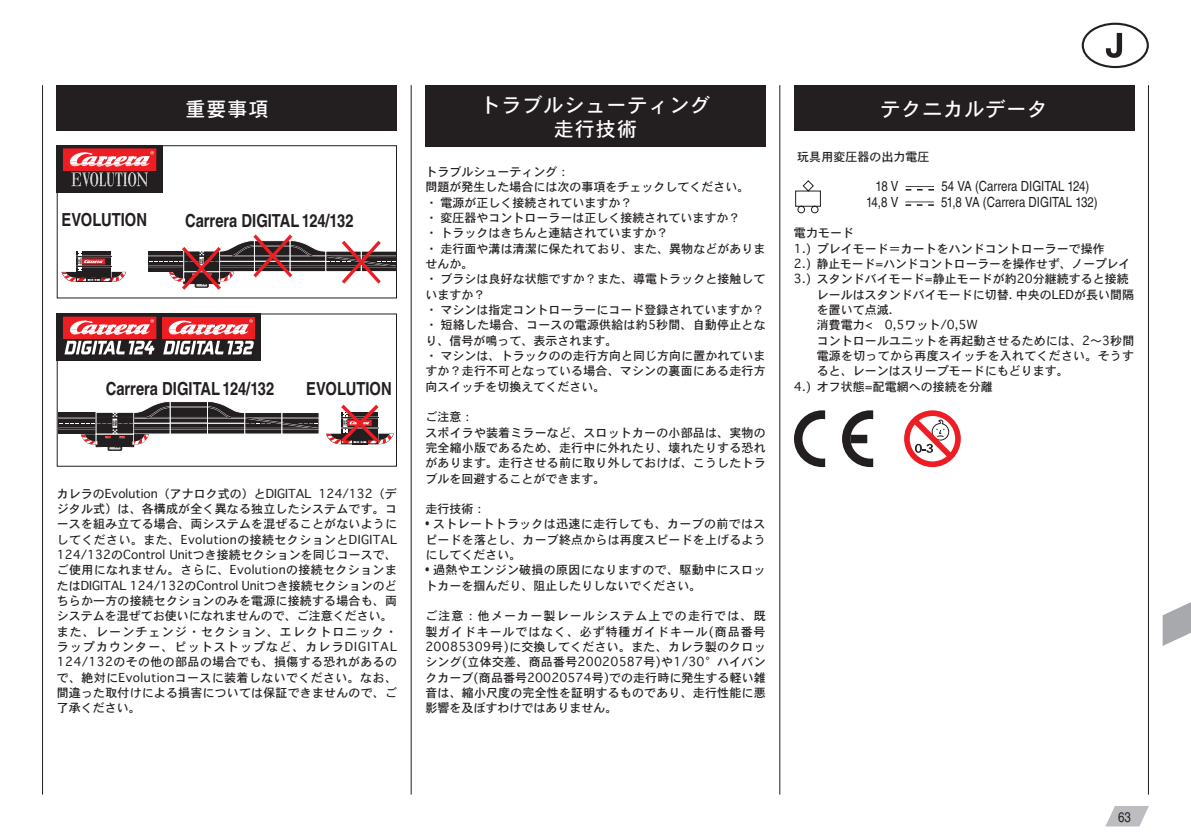
<style>
.page{position:relative;width:1191px;height:840px;background:#fff}
.page>*{position:absolute;margin:0;border:0;box-sizing:border-box;transform-origin:0 0}
.t1{font:20px/24px "Osaka";letter-spacing:.05em;color:#fff;text-align:center}
.t2{font:18px "Nimbus San LOT Bol Con";color:#231f20}
.t3{font:14px "Nimbus San LOT Reg Con";color:#231f20}
.t4{font:12px/15.4px "Osaka";letter-spacing:.005em;color:#231f20}
.t5{font:12px/15.4px "Osaka";letter-spacing:.025em;color:#231f20}
.s1{font-family:"Nimbus San LOT Reg Con";font-size:13px}
</style>
<div class="page">
<svg style="left:1105px;top:806px;width:44px;height:20px"></svg>
<hr style="left:42px;top:85px;width:1px;height:709px;background:#231f20">
<hr style="left:1148px;top:85px;width:1px;height:709px;background:#231f20">
<hr style="left:411px;top:85px;width:1px;height:709px;background:#231f20">
<hr style="left:779px;top:85px;width:1px;height:709px;background:#231f20">
<svg style="left:1162px;top:602px;width:29px;height:43px"></svg>
<div style="left:1081px;top:23px;width:67px;height:45px;border:2px solid #231f20;border-radius:50%"></div>
<svg style="left:1106px;top:33px;width:16px;height:25px"></svg>
<div style="left:57px;top:85px;width:340px;height:46px;background:#231f20"></div>
<svg style="left:62px;top:251px;width:64px;height:31px"></svg>
<div style="left:148px;top:251px;width:35px;height:20px;background:#231f20"></div>
<hr style="left:148px;top:265px;width:35px;height:2px;background:#fff">
<hr style="left:148px;top:266px;width:35px;height:1px;background:#231f20">
<hr style="left:148px;top:255px;width:35px;height:2px;background:#fff">
<hr style="left:148px;top:256px;width:35px;height:1px;background:#231f20">
<svg style="left:149px;top:234px;width:246px;height:55px"></svg>
<div style="left:57px;top:145px;width:106px;height:47px;background:#231f20"></div>
<div style="left:64px;top:149px;width:92px;height:21px;background:#ee1d23"></div>
<svg style="left:70px;top:151px;width:84px;height:35px"></svg>
<div style="left:57px;top:145px;width:340px;height:153px;border:1px solid #231f20"></div>
<div style="left:57px;top:313px;width:204px;height:47px;background:#231f20"></div>
<div style="left:64px;top:317px;width:92px;height:21px;border:1px solid #ee1d23"></div>
<svg style="left:64px;top:318px;width:90px;height:36px"></svg>
<svg style="left:326px;top:404px;width:67px;height:41px"></svg>
<svg style="left:170px;top:401px;width:37px;height:22px"></svg>
<hr style="left:170px;top:416px;width:37px;height:2px;background:#fff">
<hr style="left:170px;top:417px;width:37px;height:1px;background:#231f20">
<div style="left:170px;top:401px;width:38px;height:22px;border:1px solid #fff"></div>
<svg style="left:172px;top:425px;width:34px;height:7px"></svg>
<hr style="left:170px;top:427px;width:37px;height:2px;background:#fff">
<hr style="left:170px;top:428px;width:37px;height:1px;background:#231f20">
<div style="left:170px;top:423px;width:38px;height:11px;border:1px solid #fff"></div>
<div style="left:207px;top:423px;width:38px;height:11px;background:#231f20"></div>
<div style="left:245px;top:412px;width:37px;height:22px;background:#231f20"></div>
<div style="left:282px;top:412px;width:37px;height:22px;background:#231f20"></div>
<svg style="left:207px;top:401px;width:110px;height:29px"></svg>
<div style="left:282px;top:412px;width:37px;height:22px;border:1px solid #fff"></div>
<svg style="left:59px;top:401px;width:111px;height:49px"></svg>
<div style="left:162px;top:317px;width:93px;height:21px;border:1px solid #ee1d23"></div>
<svg style="left:163px;top:318px;width:91px;height:36px"></svg>
<div style="left:57px;top:313px;width:340px;height:153px;border:1px solid #231f20"></div>
<div style="left:425px;top:85px;width:340px;height:61px;background:#231f20"></div>
<div style="left:794px;top:85px;width:340px;height:46px;background:#231f20"></div>
<svg style="left:905px;top:186px;width:29px;height:4px"></svg>
<svg style="left:795px;top:180px;width:26px;height:33px"></svg>
<svg style="left:905px;top:201px;width:29px;height:5px"></svg>
<svg style="left:794px;top:410px;width:31px;height:57px"></svg>
<svg style="left:842px;top:410px;width:31px;height:57px"></svg>
<svg style="left:904px;top:410px;width:56px;height:57px"></svg>
<h1 class="t1" style="left:185px;top:96px;width:84px">重要事項</h1>
<h2 class="t2" style="left:62px;top:209px;width:87px">EVOLUTION</h2>
<h2 class="t2" style="left:185px;top:209px;width:170px">Carrera DIGITAL124/132</h2>
<h2 class="t2" style="left:106px;top:377px;width:170px">Carrera DIGITAL124/132</h2>
<h2 class="t2" style="left:306px;top:377px;width:87px">EVOLUTION</h2>
<p class="t4" style="left:57px;top:485px;width:342px">カレラのEvolution（アナロク式の）とDIGITAL 124/132（デジタル式）は、各構成が全く異なる独立したシステムです。コースを組み立てる場合、両システムを混ぜることがないようにしてください。また、Evolutionの接続セクションとDIGITAL 124/132のControl Unitつき接続セクションを同じコースで、ご使用になれません。さらに、Evolutionの接続セクションまたはDIGITAL 124/132のControl Unitつき接続セクションのどちらか一方の接続セクションのみを電源に接続する場合も、両システムを混ぜてお使いになれませんので、ご注意ください。また、レーンチェンジ・セクション、エレクトロニック・ラップカウンター、ピットストップなど、カレラDIGITAL 124/132のその他の部品の場合でも、損傷する恐れがあるので、絶対にEvolutionコースに装着しないでください。なお、間違った取付けによる損害については保証できませんので、ご了承ください。</p>
<h1 class="t1" style="left:480px;top:92px;width:232px">トラブルシューティング走行技術</h1>
<p class="t4" style="left:425px;top:163px;width:342px">トラブルシューティング：<br>問題が発生した場合には次の事項をチェックしてください。<br>・ 電源が正しく接続されていますか？<br>・ 変圧器やコントローラーは正しく接続されていますか？<br>・ トラックはきちんと連結されていますか？<br>・ 走行面や溝は清潔に保たれており、また、異物などがありませんか。<br>・ ブラシは良好な状態ですか？また、導電トラックと接触していますか？<br>・ マシンは指定コントローラーにコード登録されていますか？・ 短絡した場合、コースの電源供給は約5秒間、自動停止となり、信号が鳴って、表示されます。<br>・ マシンは、トラックのの走行方向と同じ方向に置かれていますか？走行不可となっている場合、マシンの裏面にある走行方向スイッチを切換えてください。</p>
<p class="t4" style="left:425px;top:408px;width:342px">ご注意：<br>スポイラや装着ミラーなど、スロットカーの小部品は、実物の完全縮小版であるため、走行中に外れたり、壊れたりする恐れがあります。走行させる前に取り外しておけば、こうしたトラブルを回避することができます。</p>
<p class="t4" style="left:425px;top:500px;width:61px">走行技術：</p>
<p class="t4" style="left:425px;top:515px;width:342px;text-align:justify"><span class="s1">•</span> ストレートトラックは迅速に走行しても、カーブの前ではスピードを落とし、カーブ終点からは再度スピードを上げるようにしてください。</p>
<p class="t5" style="left:425px;top:561px;width:342px"><span class="s1">•</span> 過熱やエンジン破損の原因になりますので、駆動中にスロットカーを掴んだり、阻止したりしないでください。</p>
<p class="t4" style="left:425px;top:607px;width:342px;text-align:justify">ご注意：他メーカー製レールシステム上での走行では、既製ガイドキールではなく、必ず特種ガイドキール(商品番号20085309号)に交換してください。また、カレラ製のクロッシング(立体交差、商品番号20020587号)や1/30°ハイバンクカーブ(商品番号20020574号)での走行時に発生する軽い雑音は、縮小尺度の完全性を証明するものであり、走行性能に悪影響を及ぼすわけではありません。</p>
<h1 class="t1" style="left:880px;top:96px;width:168px">テクニカルデータ</h1>
<p class="t4" style="left:797px;top:148px;width:133px">玩具用変圧器の出力電圧</p>
<p class="t3" style="left:875px;top:178px;width:24px">18 V</p>
<p class="t3" style="left:941px;top:178px;width:149px">54 VA (Carrera DIGITAL 124)</p>
<p class="t3" style="left:866px;top:193px;width:34px">14,8 V</p>
<p class="t3" style="left:941px;top:193px;width:158px">51,8 VA (Carrera DIGITAL 132)</p>
<p class="t4" style="left:794px;top:225px;width:61px">電力モード</p>
<p class="t4" style="left:794px;top:240px;width:312px">1.) プレイモード＝カートをハンドコントローラーで操作</p>
<p class="t4" style="left:794px;top:255px;width:338px">2.) 静止モード=ハンドコントローラーを操作せず、ノープレイ</p>
<p class="t4" style="left:794px;top:271px;width:336px">3.) スタンドバイモード=静止モードが約20分継続すると接続</p>
<p class="t4" style="left:816px;top:286px;width:319px">レールはスタンドバイモードに切替. 中央のLEDが長い間隔</p>
<p class="t4" style="left:816px;top:301px;width:77px">を置いて点滅.</p>
<p class="t4" style="left:816px;top:316px;width:163px">消費電力&lt;　0,5ワット/0,5W</p>
<p class="t4" style="left:816px;top:332px;width:319px">コントロールユニットを再起動させるためには、2〜3秒間</p>
<p class="t4" style="left:816px;top:347px;width:319px">電源を切ってから再度スイッチを入れてください。そうす</p>
<p class="t4" style="left:816px;top:362px;width:254px">ると、レーンはスリープモードにもどります。</p>
<p class="t4" style="left:794px;top:378px;width:200px">4.) オフ状態=配電網への接続を分離</p>
<p class="t3" style="left:1118px;top:807px;width:14px">63</p>
</div>
